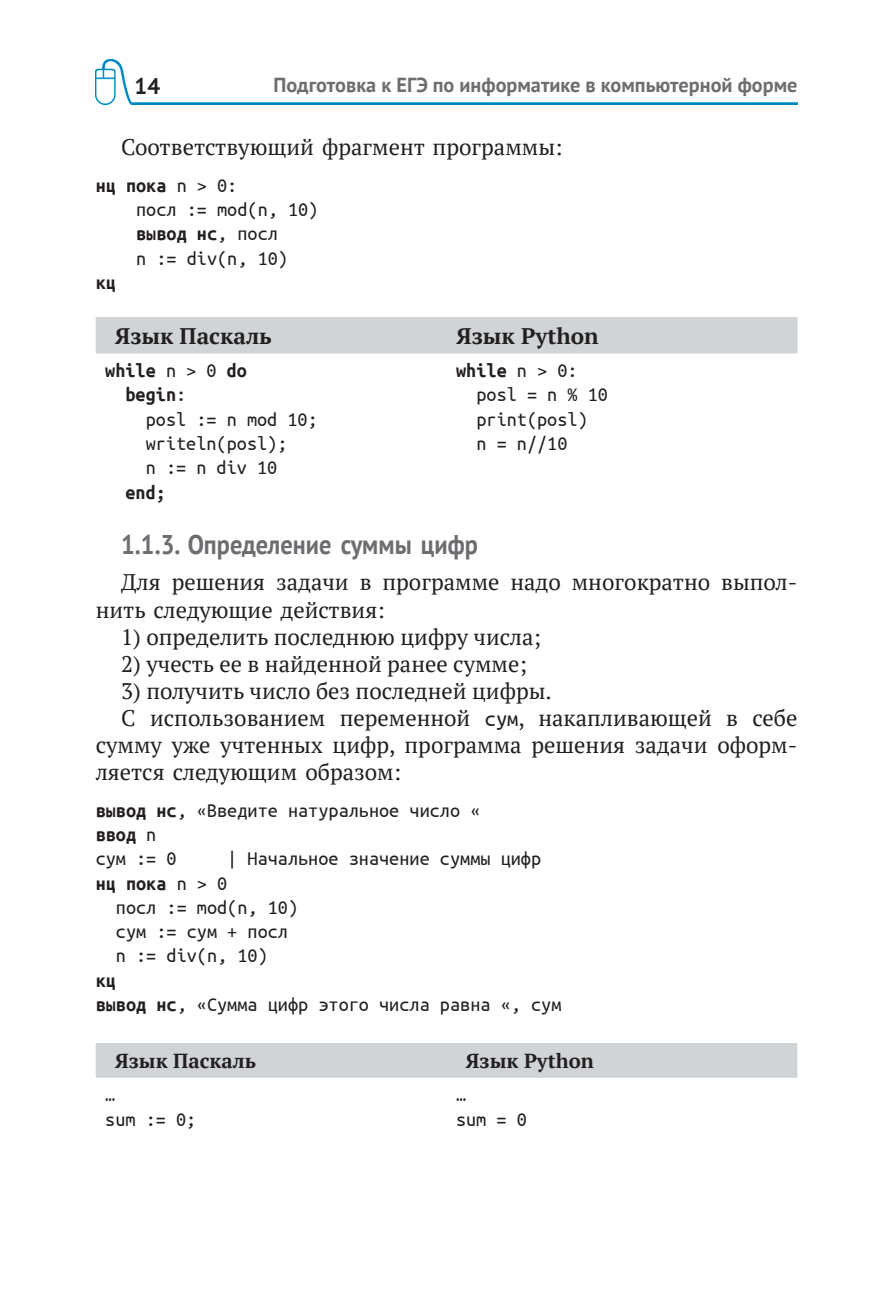
<style>
.page{position:relative;width:893px;height:1308px;background:#fff}
.page>*{position:absolute;margin:0;border:0;box-sizing:border-box;transform-origin:0 0}
.t1{font:700 27px "PT Sans";color:#6c6d70;scale:.9 1}
.t2{font:22.5px/27px "PT Serif";color:#231f20}
.t3{font:700 22.5px "PT Serif";color:#231f20}
.t4{font:700 22.5px "PT Sans";color:#231f20}
.t5{font:20.25px/24.3px "Ubuntu Mono";color:#231f20}
.t6{font:700 20.25px "Ubuntu Mono";color:#231f20}
.t7{font:700 20.25px "PT Sans";color:#6c6d70}
.t8{font:700 20.25px "PT Serif";color:#231f20}
.s1{font-weight:400}
.s2{font-weight:700}
.s3{font-family:"Ubuntu Mono"}
</style>
<div class="page">
<img style="left:95px;top:60px;width:702px;height:44px">
<div style="left:96px;top:317px;width:701px;height:36px;background:#d0d4d6"></div>
<div style="left:96px;top:1043px;width:701px;height:34px;background:#d0d4d6"></div>
<p class="t4" style="left:135px;top:71px;width:27px">14</p>
<p class="t7" style="left:273px;top:71px;width:525px">Подготовка к ЕГЭ по информатике в компьютерной форме</p>
<p class="t2" style="left:121px;top:133px;width:443px">Соответствующий фрагмент программы:</p>
<p class="t6" style="left:96px;top:175px;width:143px">нц пока <span class="s1">n &gt; 0:</span></p>
<p class="t5" style="left:136px;top:197px;width:184px">посл := mod(n, 10)</p>
<p class="t6" style="left:136px;top:223px;width:143px">вывод нс<span class="s1">, посл</span></p>
<p class="t5" style="left:136px;top:246px;width:153px">n := div(n, 10)</p>
<p class="t6" style="left:96px;top:272px;width:22px">кц</p>
<p class="t3" style="left:115px;top:321px;width:158px">Язык Паскаль</p>
<p class="t3" style="left:456px;top:321px;width:144px">Язык Python</p>
<p class="t6" style="left:105px;top:360px;width:143px">while <span class="s1">n &gt; 0</span> do</p>
<p class="t6" style="left:125px;top:384px;width:62px">begin<span class="s1">:</span></p>
<p class="t5" style="left:146px;top:407px;width:174px">posl := n mod 10;</p>
<p class="t5" style="left:146px;top:431px;width:143px">writeln(posl);</p>
<p class="t5" style="left:146px;top:455px;width:133px">n := n div 10</p>
<p class="t6" style="left:125px;top:482px;width:42px">end;</p>
<p class="t5" style="left:476px;top:358px;width:133px;text-indent:-20px"><span class="s2">while</span> n &gt; 0: posl = n % 10 print(posl)<br>n = n//10</p>
<p class="t1" style="left:121px;top:526px;width:398px">1.1.3. Определение суммы цифр</p>
<p class="t2" style="left:96px;top:569px;width:703px;text-indent:26px">Для решения задачи в программе надо многократно выпол&shy;нить следующие действия:</p>
<p class="t2" style="left:121px;top:623px;width:421px">1) определить последнюю цифру числа;</p>
<p class="t2" style="left:121px;top:650px;width:407px">2) учесть ее в найденной ранее сумме;</p>
<p class="t2" style="left:121px;top:677px;width:432px">3) получить число без последней цифры.</p>
<p class="t2" style="left:121px;top:704px;width:678px">С использованием переменной <span class="s3">сум</span>, накапливающей в себе</p>
<p class="t2" style="left:96px;top:731px;width:703px">сумму уже учтенных цифр, программа решения задачи оформ-</p>
<p class="t2" style="left:96px;top:758px;width:307px">ляется следующим образом:</p>
<p class="t5" style="left:96px;top:797px;width:386px"><span class="s2">вывод нс</span>, «Введите натуральное число « <span class="s2">ввод</span> n<br>сум := 0</p>
<p class="t5" style="left:227px;top:846px;width:315px">| Начальное значение суммы цифр</p>
<p class="t6" style="left:96px;top:872px;width:133px">нц пока <span class="s1">n &gt; 0</span></p>
<p class="t5" style="left:116px;top:895px;width:184px">посл := mod(n, 10)</p>
<p class="t5" style="left:116px;top:919px;width:174px">сум := сум + посл</p>
<p class="t5" style="left:116px;top:943px;width:153px">n := div(n, 10)</p>
<p class="t6" style="left:96px;top:970px;width:22px">кц</p>
<p class="t5" style="left:96px;top:992px;width:467px"><span class="s2">вывод нс</span>, «Сумма цифр этого числа равна «, сум</p>
<p class="t8" style="left:115px;top:1047px;width:143px">Язык Паскаль</p>
<p class="t8" style="left:466px;top:1047px;width:130px">Язык Python</p>
<p class="t5" style="left:105px;top:1082px;width:93px">…<br>sum := 0;</p>
<p class="t5" style="left:456px;top:1082px;width:72px">…<br>sum = 0</p>
</div>
